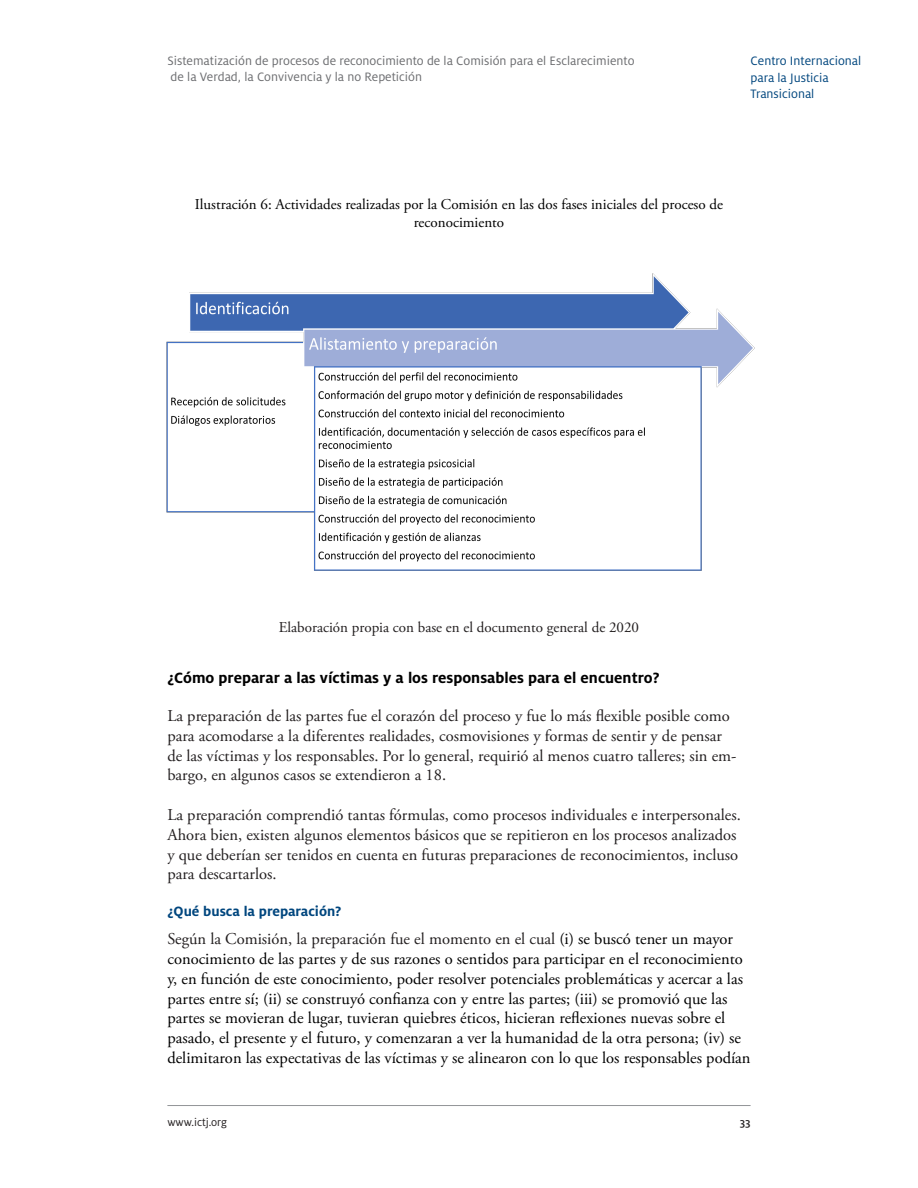
<style>
.page{position:relative;width:918px;height:1188px;background:#fff}
.page>*{position:absolute;margin:0;border:0;box-sizing:border-box;transform-origin:0 0}
.t1{font:16.5px/19.8px "Adobe Garamond Pro";color:#000}
.t2{font:16.5px/19.8px "Adobe Garamond Pro";color:#231f20}
.Heading_2{font:700 16.5px "Milo OT";color:#000}
.t3{font:15px "Adobe Garamond Pro";color:#000}
.t4{font:15px "Adobe Garamond Pro";color:#231f20}
.Text_-_Sub_Subhead__L3{font:700 15px "Milo OT";color:#00467e}
.t5{font:13.5px/16.5px "Milo OT";color:#6c6d70}
.t6{font:13.5px/16.5px "Milo OT";color:#00467e}
.t7{font:12px "Milo OT";color:#231f20}
.t8{font:500 12px "Milo OT";color:#231f20}
.s1{color:#231f20}
</style>
<div class="page">
<hr style="left:167px;top:1105px;width:584px;height:1px;background:#939598">
<img style="left:166px;top:273px;width:589px;height:298px">
<p class="t5" style="left:167px;top:52px;width:469px">Sistematización de procesos de reconocimiento de la Comisión para el Esclarecimiento de la Verdad, la Convivencia y la no Repetición</p>
<p class="t6" style="left:751px;top:53px;width:112px">Centro Internacional para la Justicia<br>Transicional</p>
<p class="t3" style="left:195px;top:195px;width:530px">Ilustración 6: Actividades realizadas por la Comisión en las dos fases iniciales del proceso de</p>
<p class="t3" style="left:414px;top:213px;width:92px">reconocimiento</p>
<p class="t4" style="left:279px;top:618px;width:362px">Elaboración propia con base en el documento general de 2020</p>
<p class="Heading_2" style="left:167px;top:669px;width:494px">¿Cómo preparar a las víctimas y a los responsables para el encuentro?</p>
<p class="t2" style="left:167px;top:706px;width:571px">La preparación de las partes fue el corazón del proceso y fue lo más flexible posible como para acomodarse a la diferentes realidades, cosmovisiones y formas de sentir y de pensar de las víctimas y los responsables. Por lo general, requirió al menos cuatro talleres; sin em&shy;bargo, en algunos casos se extendieron a 18.</p>
<p class="t2" style="left:167px;top:805px;width:575px">La preparación comprendió tantas fórmulas, como procesos individuales e interpersonales.<br>Ahora bien, existen algunos elementos básicos que se repitieron en los procesos analizados y que deberían ser tenidos en cuenta en futuras preparaciones de reconocimientos, incluso para descartarlos.</p>
<p class="Text_-_Sub_Subhead__L3" style="left:167px;top:903px;width:176px">¿Qué busca la preparación?</p>
<p class="t1" style="left:167px;top:930px;width:585px"><span class="s1">Según la Comisión, la preparación fue el momento en el cual</span> (i) se buscó tener un mayor conocimiento de las partes y de sus razones o sentidos para participar en el reconocimiento y, en función de este conocimiento, poder resolver potenciales problemáticas y acercar a las partes entre sí; (ii) se construyó confianza con y entre las partes; (iii) se promovió que las partes se movieran de lugar, tuvieran quiebres éticos, hicieran reflexiones nuevas sobre el pasado, el presente y el futuro, y comenzaran a ver la humanidad de la otra persona; (iv) se delimitaron las expectativas de las víctimas y se alinearon con lo que los responsables podían</p>
<p class="t7" style="left:167px;top:1116px;width:61px">www.ictj.org</p>
<p class="t8" style="left:740px;top:1116px;width:12px">33</p>
</div>
